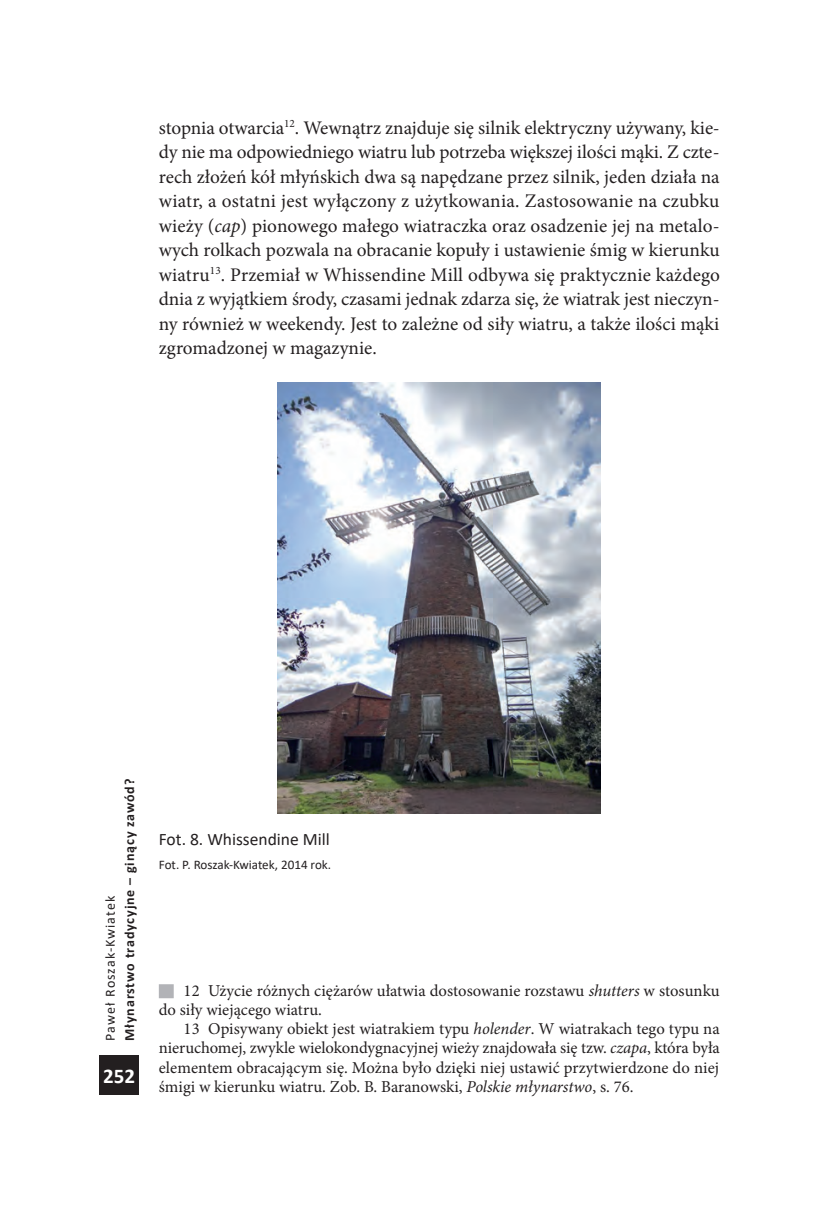
<style>
.page{position:relative;width:819px;height:1216px;background:#fff}
.page>*{position:absolute;margin:0;border:0;box-sizing:border-box;transform-origin:0 0}
.t1{font:700 21px "Calibri";color:#fff}
.t2{font:19.25px/24.5px "Minion Pro";color:#231f20;text-align:justify}
.podpis_zdejcia{font:17.5px "Calibri";color:#231f20}
.przypis{font:16.62px/19.2px "Minion Pro";color:#231f20}
.t3{font:700 14px "Calibri";letter-spacing:.06em;color:#231f20}
.t4{font:14px "Calibri";letter-spacing:.07em;color:#231f20}
.zrodlo_zdjecia{font:13.12px "Calibri";color:#231f20}
.s1{font-style:italic}
</style>
<div class="page">
<div style="left:99px;top:1055px;width:40px;height:40px;background:#231f20"></div>
<img style="left:278px;top:383px;width:322px;height:430px">
<div style="left:159px;top:984px;width:15px;height:14px;background:#b2b3b7"></div>
<p class="t2" style="left:159px;top:115px;width:562px">stopnia otwarcia<sup>12</sup>. Wewnątrz znajduje się silnik elektryczny używany, kie&shy;dy nie ma odpowiedniego wiatru lub potrzeba większej ilości mąki. Z czte&shy;rech złożeń kół młyńskich dwa są napędzane przez silnik, jeden działa na wiatr, a ostatni jest wyłączony z użytkowania. Zastosowanie na czubku wieży (<span class="s1">cap</span>) pionowego małego wiatraczka oraz osadzenie jej na metalo&shy;wych rolkach pozwala na obracanie kopuły i ustawienie śmig w kierunku wiatru<sup>13</sup>. Przemiał w Whissendine Mill odbywa się praktycznie każdego dnia z wyjątkiem środy, czasami jednak zdarza się, że wiatrak jest nieczyn&shy;ny również w weekendy. Jest to zależne od siły wiatru, a także ilości mąki zgromadzonej w magazynie.</p>
<p class="t4" style="left:100px;top:1040px;width:146px;rotate:-90deg">Paweł Roszak-Kwiatek</p>
<p class="t3" style="left:119px;top:1040px;width:263px;rotate:-90deg">Młynarstwo tradycyjne – ginący zawód?</p>
<p class="t1" style="left:103px;top:1061px;width:33px">252</p>
<p class="podpis_zdejcia" style="left:159px;top:826px;width:172px">Fot. 8. Whissendine Mill</p>
<p class="zrodlo_zdjecia" style="left:159px;top:855px;width:174px">Fot. P. Roszak-Kwiatek, 2014 rok.</p>
<p class="przypis" style="left:159px;top:980px;width:562px;text-indent:25px">12 Użycie różnych ciężarów ułatwia dostosowanie rozstawu <span class="s1">shutters</span> w stosunku do siły wiejącego wiatru.</p>
<p class="przypis" style="left:159px;top:1019px;width:562px;text-align:justify;text-indent:25px">13 Opisywany obiekt jest wiatrakiem typu <span class="s1">holender</span>. W wiatrakach tego typu na nieruchomej, zwykle wielokondygnacyjnej wieży znajdowała się tzw. <span class="s1">czapa</span>, która była elementem obracającym się. Można było dzięki niej ustawić przytwierdzone do niej śmigi w kierunku wiatru. Zob. B. Baranowski, <span class="s1">Polskie młynarstwo</span>, s. 76.</p>
</div>
